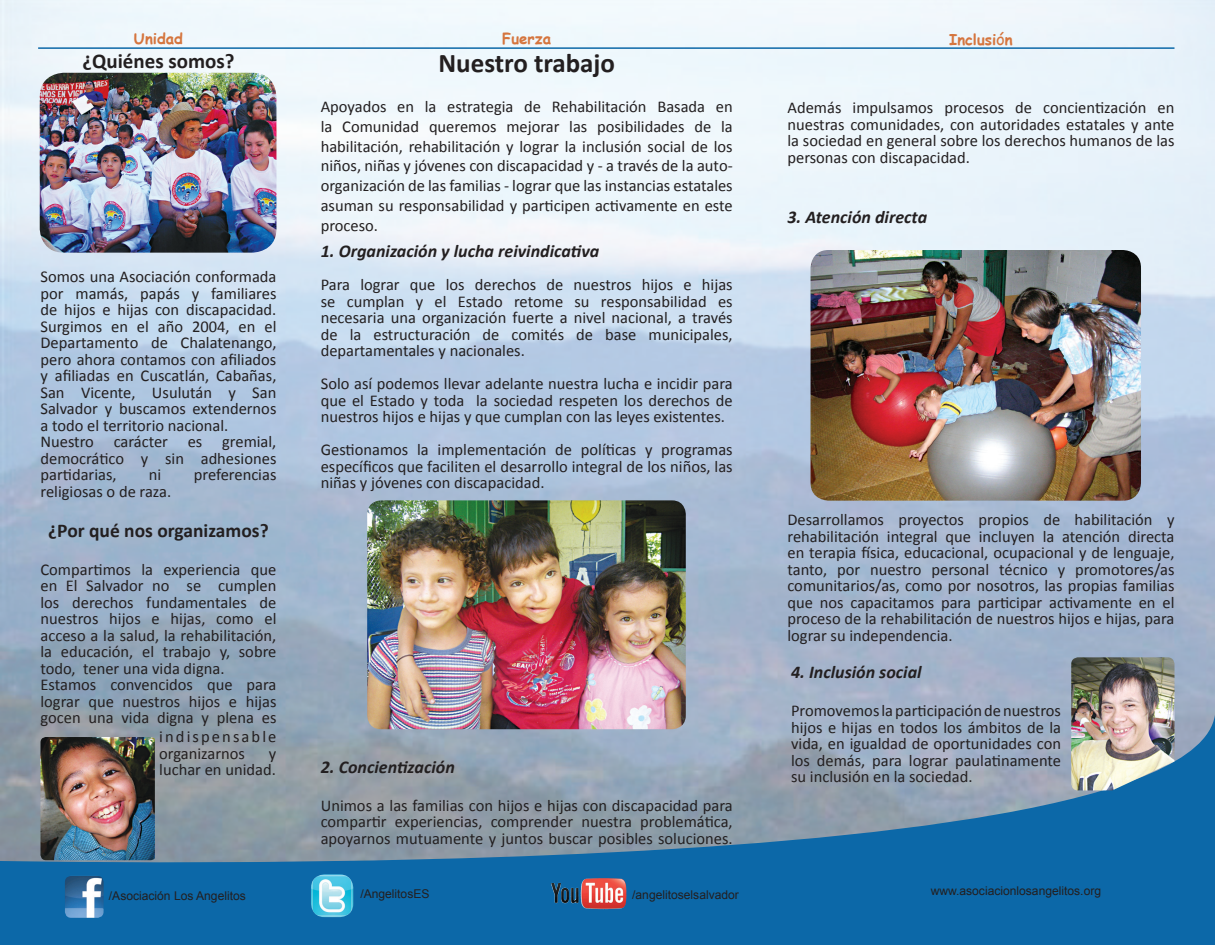
<style>
.page{position:relative;width:1215px;height:945px;background:#fff}
.page>*{position:absolute;margin:0;border:0;box-sizing:border-box;transform-origin:0 0}
.t1{font:700 27px "Calibri";color:#231f20}
.t2{font:700 21px "Calibri";color:#231f20}
.t3{font:700 19.5px "Calibri";color:#231f20}
.t4{font:italic 700 18px "Calibri";color:#231f20}
.t5{font:16.5px/16.5px "Calibri";color:#231f20;text-align:justify}
.t6{font:16.5px/16.5px "Calibri";letter-spacing:.125em;color:#231f20}
.t7{font:700 15px "Comic Sans MS";color:#d5753e}
.t8{font:12.15px "Arial";color:#231f20}
.s1{font-weight:400;font-size:16.5px}
</style>
<div class="page">
<img style="left:0;top:0;width:1215px;height:535px">
<svg style="left:0;top:535px;width:1215px;height:410px;background:#6f95b6"></svg>
<img style="left:40px;top:73px;width:236px;height:180px">
<img style="left:41px;top:737px;width:114px;height:123px">
<img style="left:367px;top:500px;width:319px;height:229px">
<img style="left:811px;top:250px;width:330px;height:251px">
<img style="left:65px;top:876px;width:39px;height:42px">
<img style="left:311px;top:874px;width:42px;height:43px">
<img style="left:581px;top:878px;width:17px;height:31px">
<img style="left:1071px;top:657px;width:103px;height:133px">
<hr style="left:38px;top:47px;width:1137px;height:2px;background:#0c68a8">
<p class="t7" style="left:134px;top:27px;width:51px">Unidad</p>
<p class="t7" style="left:502px;top:27px;width:50px">Fuerza</p>
<p class="t7" style="left:949px;top:29px;width:65px">Inclusi<span class="s1">ó</span>n</p>
<p class="t2" style="left:82px;top:48px;width:154px">¿Quiénes somos?</p>
<p class="t5" style="left:40px;top:268px;width:237px">Somos una Asociación conformada por mamás, papás y familiares de hijos e hijas con discapacidad.<br>Surgimos en el año 2004, en el Departamento de Chalatenango, pero ahora contamos con afiliados y afiliadas en Cuscatlán, Cabañas, San Vicente, Usulután y San Salvador y buscamos extendernos a todo el territorio nacional.</p>
<p class="t5" style="left:40px;top:433px;width:237px">Nuestro carácter es gremial, democrático y sin adhesiones partidarias,</p>
<p class="t5" style="left:149px;top:466px;width:14px">ni</p>
<p class="t5" style="left:194px;top:466px;width:84px">preferencias</p>
<p class="t5" style="left:40px;top:482px;width:132px">religiosas o de raza.</p>
<p class="t3" style="left:48px;top:518px;width:222px">¿Por qué nos organizamos?</p>
<p class="t5" style="left:40px;top:560px;width:237px">Compartimos la experiencia que en El Salvador no se cumplen los derechos fundamentales de nuestros hijos e hijas, como el acceso a la salud, la rehabilitación, la educación, el trabajo y, sobre todo, tener una vida digna.</p>
<p class="t5" style="left:40px;top:676px;width:237px">Estamos convencidos que para lograr que nuestros hijos e hijas gocen una vida digna y plena es</p>
<p class="t6" style="left:159px;top:728px;width:119px">indispensable organizarnos</p>
<p class="t5" style="left:159px;top:744px;width:119px;text-align:right">y<br>luchar en unidad.</p>
<p class="t1" style="left:439px;top:47px;width:178px">Nuestro trabajo</p>
<p class="t5" style="left:321px;top:96px;width:414px;line-height:19.8px">Apoyados en la estrategia de Rehabilitación Basada en la Comunidad queremos mejorar las posibilidades de la habilitación, rehabilitación y lograr la inclusión social de los niños, niñas y jóvenes con discapacidad y - a través de la auto&shy;organización de las familias - lograr que las instancias estatales asuman su responsabilidad y participen activamente en este proceso.</p>
<p class="t4" style="left:321px;top:240px;width:280px">1. Organización y lucha reivindicativa</p>
<p class="t5" style="left:321px;top:276px;width:413px">Para lograr que los derechos de nuestros hijos e hijas se cumplan y el Estado retome su responsabilidad es necesaria una organización fuerte a nivel nacional, a través de la estructuración de comités de base municipales, departamentales y nacionales.</p>
<p class="t5" style="left:321px;top:375px;width:413px">Solo así podemos llevar adelante nuestra lucha e incidir para que el Estado y toda la sociedad respeten los derechos de nuestros hijos e hijas y que cumplan con las leyes existentes.</p>
<p class="t5" style="left:321px;top:441px;width:414px">Gestionamos la implementación de políticas y programas específicos que faciliten el desarrollo integral de los niños, las niñas y jóvenes con discapacidad.</p>
<p class="t4" style="left:321px;top:756px;width:136px">2. Concientización</p>
<p class="t5" style="left:321px;top:796px;width:414px">Unimos a las familias con hijos e hijas con discapacidad para compartir experiencias, comprender nuestra problemática, apoyarnos mutuamente y juntos buscar posibles soluciones.</p>
<p class="t5" style="left:788px;top:99px;width:389px">Además impulsamos procesos de concientización en nuestras comunidades, con autoridades estatales y ante la sociedad en general sobre los derechos humanos de las personas con discapacidad.</p>
<p class="t4" style="left:788px;top:206px;width:141px">3. Atención directa</p>
<p class="t5" style="left:788px;top:511px;width:388px">Desarrollamos proyectos propios de habilitación y rehabilitación integral que incluyen la atención directa en terapia física, educacional, ocupacional y de lenguaje, tanto, por nuestro personal técnico y promotores/as comunitarios/as, como por nosotros, las propias familias que nos capacitamos para participar activamente en el proceso de la rehabilitación de nuestros hijos e hijas, para lograr su independencia.</p>
<p class="t4" style="left:791px;top:661px;width:132px">4. Inclusión social</p>
<p class="t5" style="left:791px;top:702px;width:272px">Promovemos la participación de nuestros hijos e hijas en todos los ámbitos de la vida, en igualdad de oportunidades con los demás, para lograr paulatinamente su inclusión en la sociedad.</p>
<p class="t8" style="left:109px;top:887px;width:138px">/Asociación Los Angelitos</p>
<p class="t8" style="left:360px;top:886px;width:71px">/AngelitosES</p>
<p class="t8" style="left:632px;top:886px;width:108px">/angelitoselsalvador</p>
<p class="t8" style="left:931px;top:883px;width:172px">www.asociacionlosangelitos.org</p>
</div>
